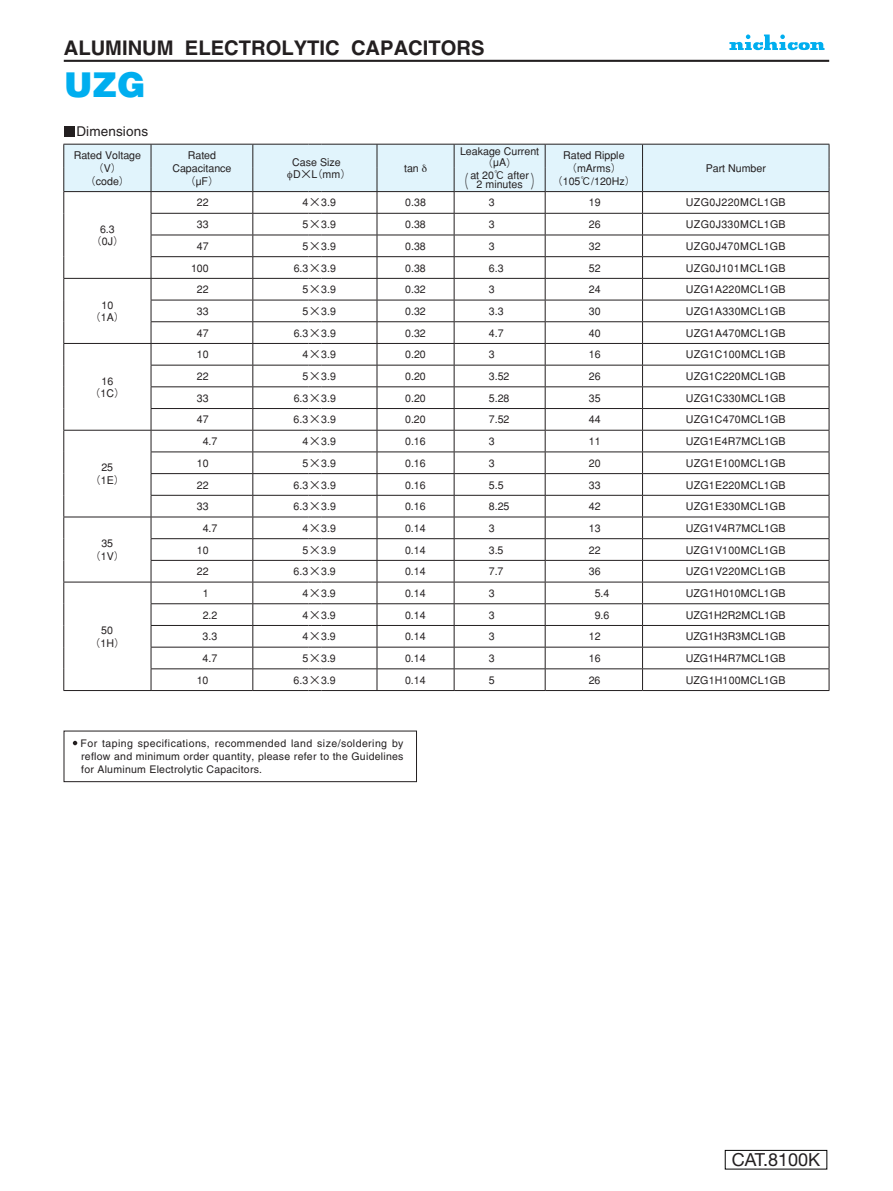
<style>
.page{position:relative;width:893px;height:1191px;background:#fff}
.page>*{position:absolute;margin:0;border:0;box-sizing:border-box;transform-origin:0 0}
.t1{font:900 34.2px "Helvetica";color:#00aeef}
.t2{font:700 20.25px "Helvetica";color:#231f20}
.t3{font:18px "Helvetica Neue LT Std";color:#231f20}
.t4{font:500 18px "Gothic BBB";color:#231f20;scale:.59 1}
.t5{font:13.5px "Helvetica";letter-spacing:.01em;color:#231f20}
.t6{font:500 10.65px/12.8px "Gothic BBB";letter-spacing:.015em;color:#231f20;text-align:center}
.t7{font:500 10.65px "Gothic BBB";letter-spacing:.035em;color:#231f20}
.t8{font:10.5px/13px "Helvetica";letter-spacing:.025em;color:#231f20;text-align:justify}
.s1{font-size:18px}
</style>
<div class="page">
<svg style="left:729px;top:34px;width:95px;height:16px"></svg>
<hr style="left:64px;top:60px;width:765px;height:2px;background:#231f20">
<div style="left:64px;top:126px;width:10px;height:10px;background:#231f20"></div>
<svg style="left:73px;top:741px;width:4px;height:4px"></svg>
<div style="left:64px;top:731px;width:353px;height:51px;border:1px solid #231f20"></div>
<div style="left:725px;top:1150px;width:102px;height:19px;border:1px solid #030303"></div>
<svg style="left:63px;top:144px;width:767px;height:547px"></svg>
<h2 class="t2" style="left:64px;top:35px;width:422px">ALUMINUM ELECTROLYTIC CAPACITORS</h2>
<h1 class="t1" style="left:64px;top:63px;width:83px">UZG</h1>
<p class="t5" style="left:76px;top:123px;width:73px">Dimensions</p>
<p class="t6" style="left:74px;top:149px;width:69px">Rated Voltage（V）<br>（code）</p>
<p class="t6" style="left:172px;top:149px;width:61px">Rated<br>Capacitance（µF）</p>
<p class="t6" style="left:292px;top:155px;width:60px;text-align:left">Case Size<br>D×L（mm）</p>
<p class="t6" style="left:404px;top:162px;width:16px">tan</p>
<p class="t6" style="left:460px;top:145px;width:81px;line-height:11.7px">Leakage Current（µA）</p>
<p class="t6" style="left:552px;top:149px;width:85px">Rated Ripple（mArms）（105℃/120Hz）</p>
<h3 class="t4" style="left:458px;top:171px;width:20px">（</h3>
<p class="t6" style="left:477px;top:170px;width:66px;line-height:9.6px;text-align:left;text-indent:-6px">at 20℃ after<br>2 minutes <span class="s1">）</span></p>
<p class="t6" style="left:706px;top:162px;width:62px">Part Number</p>
<p class="t6" style="left:91px;top:223px;width:34px">6.3（0J）</p>
<p class="t6" style="left:90px;top:298px;width:36px">10（1A）</p>
<p class="t6" style="left:90px;top:374px;width:36px">16（1C）</p>
<p class="t6" style="left:90px;top:461px;width:36px">25（1E）</p>
<p class="t6" style="left:90px;top:537px;width:36px">35（1V）</p>
<p class="t6" style="left:90px;top:624px;width:36px">50（1H）</p>
<p class="t6" style="left:197px;top:196px;width:13px">22</p>
<p class="t6" style="left:303px;top:196px;width:35px">4×3.9</p>
<p class="t6" style="left:405px;top:196px;width:22px">0.38</p>
<p class="t6" style="left:489px;top:196px;width:7px">3</p>
<p class="t6" style="left:589px;top:196px;width:13px">19</p>
<p class="t7" style="left:686px;top:196px;width:101px">UZG0J220MCL1GB</p>
<p class="t6" style="left:197px;top:218px;width:13px">33</p>
<p class="t6" style="left:303px;top:218px;width:35px">5×3.9</p>
<p class="t6" style="left:405px;top:218px;width:22px">0.38</p>
<p class="t6" style="left:489px;top:218px;width:7px">3</p>
<p class="t6" style="left:589px;top:218px;width:13px">26</p>
<p class="t7" style="left:686px;top:218px;width:101px">UZG0J330MCL1GB</p>
<p class="t6" style="left:197px;top:240px;width:13px">47</p>
<p class="t6" style="left:303px;top:240px;width:35px">5×3.9</p>
<p class="t6" style="left:405px;top:240px;width:22px">0.38</p>
<p class="t6" style="left:489px;top:240px;width:7px">3</p>
<p class="t6" style="left:589px;top:240px;width:13px">32</p>
<p class="t7" style="left:686px;top:240px;width:101px">UZG0J470MCL1GB</p>
<p class="t6" style="left:191px;top:261px;width:19px">100</p>
<p class="t6" style="left:294px;top:261px;width:44px">6.3×3.9</p>
<p class="t6" style="left:405px;top:261px;width:22px">0.38</p>
<p class="t6" style="left:489px;top:261px;width:16px">6.3</p>
<p class="t6" style="left:589px;top:261px;width:13px">52</p>
<p class="t7" style="left:686px;top:261px;width:101px">UZG0J101MCL1GB</p>
<p class="t6" style="left:197px;top:283px;width:13px">22</p>
<p class="t6" style="left:303px;top:283px;width:35px">5×3.9</p>
<p class="t6" style="left:405px;top:283px;width:22px">0.32</p>
<p class="t6" style="left:489px;top:283px;width:7px">3</p>
<p class="t6" style="left:589px;top:283px;width:13px">24</p>
<p class="t6" style="left:686px;top:283px;width:101px">UZG1A220MCL1GB</p>
<p class="t6" style="left:197px;top:305px;width:13px">33</p>
<p class="t6" style="left:303px;top:305px;width:35px">5×3.9</p>
<p class="t6" style="left:405px;top:305px;width:22px">0.32</p>
<p class="t6" style="left:489px;top:305px;width:16px">3.3</p>
<p class="t6" style="left:589px;top:305px;width:13px">30</p>
<p class="t6" style="left:686px;top:305px;width:101px">UZG1A330MCL1GB</p>
<p class="t6" style="left:197px;top:327px;width:13px">47</p>
<p class="t6" style="left:294px;top:327px;width:44px">6.3×3.9</p>
<p class="t6" style="left:405px;top:327px;width:22px">0.32</p>
<p class="t6" style="left:489px;top:327px;width:16px">4.7</p>
<p class="t6" style="left:589px;top:327px;width:13px">40</p>
<p class="t6" style="left:686px;top:327px;width:101px">UZG1A470MCL1GB</p>
<p class="t6" style="left:197px;top:348px;width:13px">10</p>
<p class="t6" style="left:303px;top:348px;width:35px">4×3.9</p>
<p class="t6" style="left:405px;top:348px;width:22px">0.20</p>
<p class="t6" style="left:489px;top:348px;width:7px">3</p>
<p class="t6" style="left:589px;top:348px;width:13px">16</p>
<p class="t6" style="left:686px;top:348px;width:101px">UZG1C100MCL1GB</p>
<p class="t6" style="left:197px;top:370px;width:13px">22</p>
<p class="t6" style="left:303px;top:370px;width:35px">5×3.9</p>
<p class="t6" style="left:405px;top:370px;width:22px">0.20</p>
<p class="t6" style="left:489px;top:370px;width:22px">3.52</p>
<p class="t6" style="left:589px;top:370px;width:13px">26</p>
<p class="t6" style="left:686px;top:370px;width:101px">UZG1C220MCL1GB</p>
<p class="t6" style="left:197px;top:392px;width:13px">33</p>
<p class="t6" style="left:294px;top:392px;width:44px">6.3×3.9</p>
<p class="t6" style="left:405px;top:392px;width:22px">0.20</p>
<p class="t6" style="left:489px;top:392px;width:22px">5.28</p>
<p class="t6" style="left:589px;top:392px;width:13px">35</p>
<p class="t6" style="left:686px;top:392px;width:101px">UZG1C330MCL1GB</p>
<p class="t6" style="left:197px;top:413px;width:13px">47</p>
<p class="t6" style="left:294px;top:413px;width:44px">6.3×3.9</p>
<p class="t6" style="left:405px;top:413px;width:22px">0.20</p>
<p class="t6" style="left:489px;top:413px;width:22px">7.52</p>
<p class="t6" style="left:589px;top:413px;width:13px">44</p>
<p class="t6" style="left:686px;top:413px;width:101px">UZG1C470MCL1GB</p>
<p class="t6" style="left:203px;top:435px;width:16px">4.7</p>
<p class="t6" style="left:302px;top:435px;width:35px">4×3.9</p>
<p class="t6" style="left:405px;top:435px;width:22px">0.16</p>
<p class="t6" style="left:489px;top:435px;width:7px">3</p>
<p class="t6" style="left:589px;top:435px;width:13px">11</p>
<p class="t6" style="left:686px;top:435px;width:101px">UZG1E4R7MCL1GB</p>
<p class="t6" style="left:197px;top:457px;width:13px">10</p>
<p class="t6" style="left:302px;top:457px;width:35px">5×3.9</p>
<p class="t6" style="left:405px;top:457px;width:22px">0.16</p>
<p class="t6" style="left:489px;top:457px;width:7px">3</p>
<p class="t6" style="left:589px;top:457px;width:13px">20</p>
<p class="t6" style="left:686px;top:457px;width:101px">UZG1E100MCL1GB</p>
<p class="t6" style="left:197px;top:478px;width:13px">22</p>
<p class="t6" style="left:294px;top:478px;width:44px">6.3×3.9</p>
<p class="t6" style="left:405px;top:478px;width:22px">0.16</p>
<p class="t6" style="left:489px;top:478px;width:16px">5.5</p>
<p class="t6" style="left:589px;top:478px;width:13px">33</p>
<p class="t6" style="left:686px;top:478px;width:101px">UZG1E220MCL1GB</p>
<p class="t6" style="left:197px;top:500px;width:13px">33</p>
<p class="t6" style="left:294px;top:500px;width:44px">6.3×3.9</p>
<p class="t6" style="left:405px;top:500px;width:22px">0.16</p>
<p class="t6" style="left:489px;top:500px;width:22px">8.25</p>
<p class="t6" style="left:589px;top:500px;width:13px">42</p>
<p class="t6" style="left:686px;top:500px;width:101px">UZG1E330MCL1GB</p>
<p class="t6" style="left:203px;top:522px;width:16px">4.7</p>
<p class="t6" style="left:302px;top:522px;width:35px">4×3.9</p>
<p class="t6" style="left:405px;top:522px;width:22px">0.14</p>
<p class="t6" style="left:489px;top:522px;width:7px">3</p>
<p class="t6" style="left:589px;top:522px;width:13px">13</p>
<p class="t6" style="left:686px;top:522px;width:101px">UZG1V4R7MCL1GB</p>
<p class="t6" style="left:197px;top:543px;width:13px">10</p>
<p class="t6" style="left:302px;top:543px;width:35px">5×3.9</p>
<p class="t6" style="left:405px;top:543px;width:22px">0.14</p>
<p class="t6" style="left:489px;top:543px;width:16px">3.5</p>
<p class="t6" style="left:589px;top:543px;width:13px">22</p>
<p class="t6" style="left:686px;top:543px;width:101px">UZG1V100MCL1GB</p>
<p class="t6" style="left:197px;top:565px;width:13px">22</p>
<p class="t6" style="left:294px;top:565px;width:44px">6.3×3.9</p>
<p class="t6" style="left:405px;top:565px;width:22px">0.14</p>
<p class="t6" style="left:489px;top:565px;width:16px">7.7</p>
<p class="t6" style="left:589px;top:565px;width:13px">36</p>
<p class="t6" style="left:686px;top:565px;width:101px">UZG1V220MCL1GB</p>
<p class="t6" style="left:203px;top:587px;width:7px">1</p>
<p class="t6" style="left:302px;top:587px;width:35px">4×3.9</p>
<p class="t6" style="left:405px;top:587px;width:22px">0.14</p>
<p class="t6" style="left:489px;top:587px;width:7px">3</p>
<p class="t6" style="left:595px;top:587px;width:16px">5.4</p>
<p class="t6" style="left:686px;top:587px;width:101px">UZG1H010MCL1GB</p>
<p class="t6" style="left:203px;top:608px;width:16px">2.2</p>
<p class="t6" style="left:302px;top:608px;width:35px">4×3.9</p>
<p class="t6" style="left:405px;top:608px;width:22px">0.14</p>
<p class="t6" style="left:489px;top:608px;width:7px">3</p>
<p class="t6" style="left:595px;top:608px;width:16px">9.6</p>
<p class="t6" style="left:686px;top:608px;width:101px">UZG1H2R2MCL1GB</p>
<p class="t6" style="left:203px;top:630px;width:16px">3.3</p>
<p class="t6" style="left:302px;top:630px;width:35px">4×3.9</p>
<p class="t6" style="left:405px;top:630px;width:22px">0.14</p>
<p class="t6" style="left:489px;top:630px;width:7px">3</p>
<p class="t6" style="left:589px;top:630px;width:13px">12</p>
<p class="t6" style="left:686px;top:630px;width:101px">UZG1H3R3MCL1GB</p>
<p class="t6" style="left:203px;top:652px;width:16px">4.7</p>
<p class="t6" style="left:302px;top:652px;width:35px">5×3.9</p>
<p class="t6" style="left:405px;top:652px;width:22px">0.14</p>
<p class="t6" style="left:489px;top:652px;width:7px">3</p>
<p class="t6" style="left:589px;top:652px;width:13px">16</p>
<p class="t6" style="left:686px;top:652px;width:101px">UZG1H4R7MCL1GB</p>
<p class="t6" style="left:197px;top:674px;width:13px">10</p>
<p class="t6" style="left:294px;top:674px;width:44px">6.3×3.9</p>
<p class="t6" style="left:405px;top:674px;width:22px">0.14</p>
<p class="t6" style="left:489px;top:674px;width:7px">5</p>
<p class="t6" style="left:589px;top:674px;width:13px">26</p>
<p class="t6" style="left:686px;top:674px;width:101px">UZG1H100MCL1GB</p>
<p class="t8" style="left:81px;top:737px;width:324px">For taping specifications, recommended land size/soldering by reflow and minimum order quantity, please refer to the Guidelines for Aluminum Electrolytic Capacitors.</p>
<h3 class="t3" style="left:732px;top:1149px;width:90px">CAT.8100K</h3>
</div>
